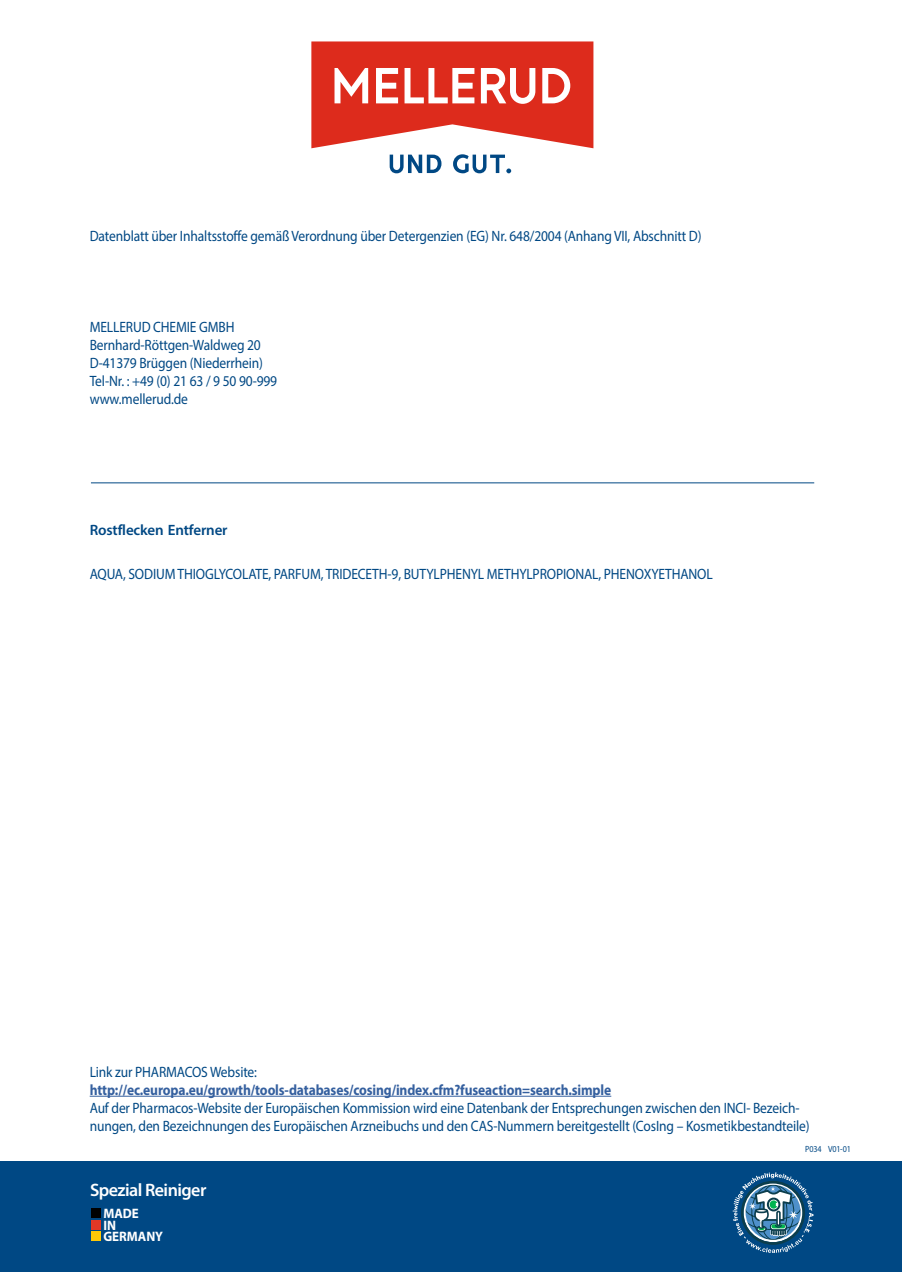
<style>
.page{position:relative;width:902px;height:1272px;background:#fff}
.page>*{position:absolute;margin:0;border:0;box-sizing:border-box;transform-origin:0 0}
.t1{font:600 18px "Myriad Pro";letter-spacing:-.03em;color:#fff}
.t2{font:15px/18px "Myriad Pro";letter-spacing:-.01em;color:#004884;scale:.9 1}
.t3{font:700 15px "Myriad Pro";letter-spacing:-.01em;color:#35609f;scale:.9 1}
.t4{font:600 15px "Myriad Pro";letter-spacing:-.01em;color:#004884}
.t5{font:700 13.65px/11.6px "Myriad Pro";color:#fff;scale:.95 1}
.t6{font:9px "Myriad Pro";letter-spacing:-.015em;color:#004884;scale:.9 1}
</style>
<div class="page">
<div style="left:0;top:1161px;width:901px;height:110px;background:#004884"></div>
<svg style="left:311px;top:41px;width:282px;height:107px"></svg>
<svg style="left:389px;top:154px;width:122px;height:19px"></svg>
<div style="left:91px;top:1208px;width:10px;height:9px;background:#000102"></div>
<div style="left:91px;top:1220px;width:10px;height:9px;background:#e33826"></div>
<div style="left:91px;top:1231px;width:10px;height:9px;background:#fec807"></div>
<svg style="left:732px;top:1172px;width:81px;height:80px"></svg>
<hr style="left:91px;top:482px;width:723px;height:1px;background:#004884">
<hr style="left:90px;top:1095px;width:521px;height:1px;background:#35609f">
<p class="t2" style="left:90px;top:227px;width:681px">Datenblatt über Inhaltsstoffe gemäß Verordnung über Detergenzien (EG) Nr. 648/2004 (Anhang VII, Abschnitt D)</p>
<p class="t2" style="left:90px;top:318px;width:210px">MELLERUD CHEMIE GMBH<br>Bernhard-Röttgen-Waldweg 20<br>D-41379 Brüggen (Niederrhein)<br>Tel-Nr. : +49 (0) 21 63 / 9 50 90-999 www.mellerud.de</p>
<p class="t4" style="left:90px;top:520px;width:139px">Rostflecken Entferner</p>
<p class="t2" style="left:90px;top:565px;width:693px">AQUA, SODIUM THIOGLYCOLATE, PARFUM, TRIDECETH-9, BUTYLPHENYL METHYLPROPIONAL, PHENOXYETHANOL</p>
<p class="t2" style="left:90px;top:1062px;width:187px">Link zur PHARMACOS Website:</p>
<p class="t3" style="left:90px;top:1079px;width:581px">http://ec.europa.eu/growth/tools-databases/cosing/index.cfm?fuseaction=search.simple</p>
<p class="t2" style="left:90px;top:1098px;width:801px">Auf der Pharmacos-Website der Europäischen Kommission wird eine Datenbank der Entsprechungen zwischen den INCI- Bezeich&shy;nungen, den Bezeichnungen des Europäischen Arzneibuchs und den CAS-Nummern bereitgestellt (CosIng – Kosmetikbestandteile)</p>
<p class="t6" style="left:805px;top:1142px;width:20px">P034</p>
<p class="t6" style="left:828px;top:1142px;width:27px">V01-01</p>
<p class="t1" style="left:90px;top:1178px;width:118px">Spezial Reiniger</p>
<p class="t5" style="left:103px;top:1207px;width:64px">MADE<br>IN<br>GERMANY</p>
</div>
